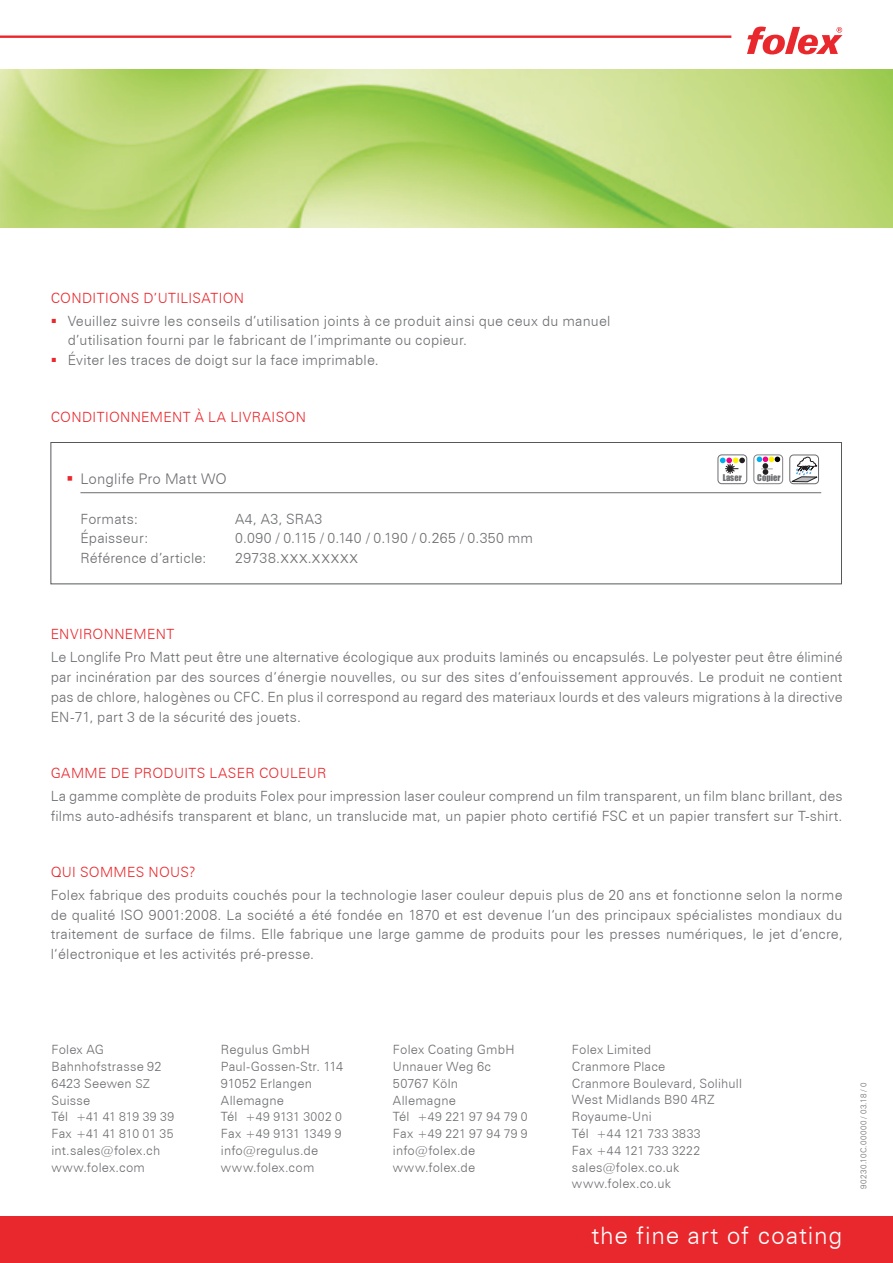
<style>
.page{position:relative;width:893px;height:1263px;background:#fff}
.page>*{position:absolute;margin:0;border:0;box-sizing:border-box;transform-origin:0 0}
.t1{font:300 24px "Zurich BT";letter-spacing:.035em;color:#fff}
.t2{font:300 17.7px "Zurich BT";letter-spacing:.04em;color:#6c6d70}
.t3{font:300 14.7px "Zurich BT";letter-spacing:.01em;color:#6c6d70}
.t4{font:300 14.1px/19.8px "Zurich BT";letter-spacing:.01em;color:#6c6d70}
.t5{font:300 14.1px "Zurich BT";letter-spacing:.02em;color:#e9282d}
.t6{font:300 14.1px "Zurich BT";letter-spacing:.03em;color:#6c6d70}
.t7{font:300 12.75px/16.8px "Zurich BT";letter-spacing:.015em;color:#6c6d70}
.t8{font:300 12.3px/16.8px "Zurich BT";letter-spacing:.015em;color:#6c6d70}
.t9{font:300 12.3px/16.8px "Zurich BT";letter-spacing:-.01em;color:#6c6d70}
.t10{font:8.55px "Impact";color:#6c6d70}
.t11{font:300 8.1px "Zurich BT";letter-spacing:.05em;color:#6c6d70}
.s1{font-size:14.1px}
.s2{font-size:12.15px}
.s3{font-size:12.75px}
</style>
<div class="page">
<hr style="left:0;top:35px;width:731px;height:3px;background:#e9282d">
<svg style="left:747px;top:27px;width:95px;height:27px"></svg>
<div style="left:51px;top:442px;width:791px;height:142px;background:#fff;border:1px solid #57585a"></div>
<div style="left:0;top:1216px;width:893px;height:47px;background:#e9282d"></div>
<div style="left:753px;top:454px;width:30px;height:30px;border:1px solid #808285;border-radius:4px"></div>
<svg style="left:757px;top:456px;width:23px;height:19px"></svg>
<div style="left:717px;top:454px;width:30px;height:30px;border:1px solid #6c6d70;border-radius:4px"></div>
<svg style="left:720px;top:458px;width:25px;height:16px"></svg>
<div style="left:789px;top:454px;width:30px;height:30px;border:1px solid #6c6d70;border-radius:4px"></div>
<svg style="left:790px;top:456px;width:28px;height:26px"></svg>
<hr style="left:80px;top:492px;width:741px;height:1px;background:#6c6d70">
<img style="left:0;top:70px;width:893px;height:157px">
<p class="t5" style="left:51px;top:289px;width:195px">CONDITIONS D’UTILISATION</p>
<p class="t4" style="left:68px;top:311px;width:544px">Veuillez suivre les conseils d’utilisation joints à ce produit ainsi que ceux du manuel d’utilisation fourni par le fabricant de l’imprimante ou copieur.<br>Éviter les traces de doigt sur la face imprimable.</p>
<p class="t5" style="left:51px;top:408px;width:257px">CONDITIONNEMENT À LA LIVRAISON</p>
<p class="t3" style="left:80px;top:470px;width:148px">Longlife Pro Matt WO</p>
<p class="t4" style="left:80px;top:509px;width:60px">Formats:</p>
<p class="t4" style="left:235px;top:509px;width:89px">A4, A3, SRA3</p>
<p class="t4" style="left:80px;top:528px;width:70px">Épaisseur:</p>
<p class="t6" style="left:235px;top:530px;width:299px">0.090 / 0.115 / 0.140 / 0.190 / 0.265 / 0.350 mm</p>
<p class="t4" style="left:80px;top:548px;width:128px">Référence d’article:</p>
<p class="t2" style="left:235px;top:546px;width:124px"><span class="s1">29738.</span>xxx<span class="s1">.</span>xxxxx</p>
<p class="t10" style="left:723px;top:471px;width:20px">Laser</p>
<p class="t10" style="left:757px;top:471px;width:25px">Copier</p>
<p class="t5" style="left:51px;top:626px;width:125px">ENVIRONNEMENT</p>
<p class="t4" style="left:51px;top:647px;width:793px;text-align:justify">Le Longlife Pro Matt peut être une alternative écologique aux produits laminés ou encapsulés. Le polyester peut être éliminé par incinération par des sources d‘énergie nouvelles, ou sur des sites d‘enfouissement approuvés. Le produit ne contient pas de chlore, halogènes ou CFC. En plus il correspond au regard des materiaux lourds et des valeurs migrations à la directive EN-71, part 3 de la sécurité des jouets.</p>
<p class="t5" style="left:51px;top:764px;width:277px">GAMME DE PRODUITS LASER COULEUR</p>
<p class="t4" style="left:51px;top:786px;width:793px">La gamme complète de produits Folex pour impression laser couleur comprend un film transparent, un film blanc brillant, des films auto-adhésifs transparent et blanc, un translucide mat, un papier photo certifié FSC et un papier transfert sur T-shirt.</p>
<p class="t5" style="left:51px;top:863px;width:147px">QUI SOMMES NOUS?</p>
<p class="t4" style="left:51px;top:885px;width:793px;text-align:justify">Folex fabrique des produits couchés pour la technologie laser couleur depuis plus de 20 ans et fonctionne selon la norme de qualité ISO 9001:2008. La société a été fondée en 1870 et est devenue l‘un des principaux spécialistes mondiaux du traitement de surface de films. Elle fabrique une large gamme de produits pour les presses numériques, le jet d‘encre, l‘électronique et les activités pré-presse.</p>
<p class="t7" style="left:51px;top:1041px;width:112px">Folex AG<br>Bahnhofstrasse 92<br>6423 Seewen <span class="s2">SZ<br></span>Suisse</p>
<p class="t9" style="left:51px;top:1108px;width:124px"><span class="s3">Tél</span> +41 41 819 39 39<br><span class="s3">Fax</span> +41 41 810 01 35</p>
<p class="t7" style="left:51px;top:1142px;width:110px">int.sales@folex.ch www.folex.com</p>
<p class="t7" style="left:221px;top:1041px;width:124px">Regulus GmbH<br>Paul-Gossen-Str. 114<br>91052 Erlangen<br>Allemagne</p>
<p class="t8" style="left:221px;top:1108px;width:123px"><span class="s3">Tél</span> +49 9131 3002 0<br><span class="s3">Fax</span> +49 9131 1349 9</p>
<p class="t7" style="left:221px;top:1142px;width:99px">info@regulus.de www.folex.com</p>
<p class="t7" style="left:393px;top:1041px;width:123px">Folex Coating GmbH<br>Unnauer Weg 6c<br>50767 Köln<br>Allemagne</p>
<p class="t8" style="left:393px;top:1108px;width:136px"><span class="s3">Tél</span> +49 221 97 94 79 0<br><span class="s3">Fax</span> +49 221 97 94 79 9</p>
<p class="t7" style="left:393px;top:1142px;width:84px">info@folex.de www.folex.de</p>
<p class="t7" style="left:572px;top:1041px;width:172px">Folex Limited<br>Cranmore Place<br>Cranmore Boulevard, Solihull<br>West Midlands B90 4RZ<br>Royaume-Uni</p>
<p class="t8" style="left:572px;top:1125px;width:130px"><span class="s3">Tél</span> +44 121 733 3833<br><span class="s3">Fax</span> +44 121 733 3222</p>
<p class="t7" style="left:572px;top:1158px;width:109px">sales@folex.co.uk www.folex.co.uk</p>
<h1 class="t1" style="left:591px;top:1221px;width:253px">the fine art of coating</h1>
<p class="t11" style="left:859px;top:1188px;width:107px;rotate:-90deg">90230.10C.00000 / 03.18 / 0</p>
</div>
